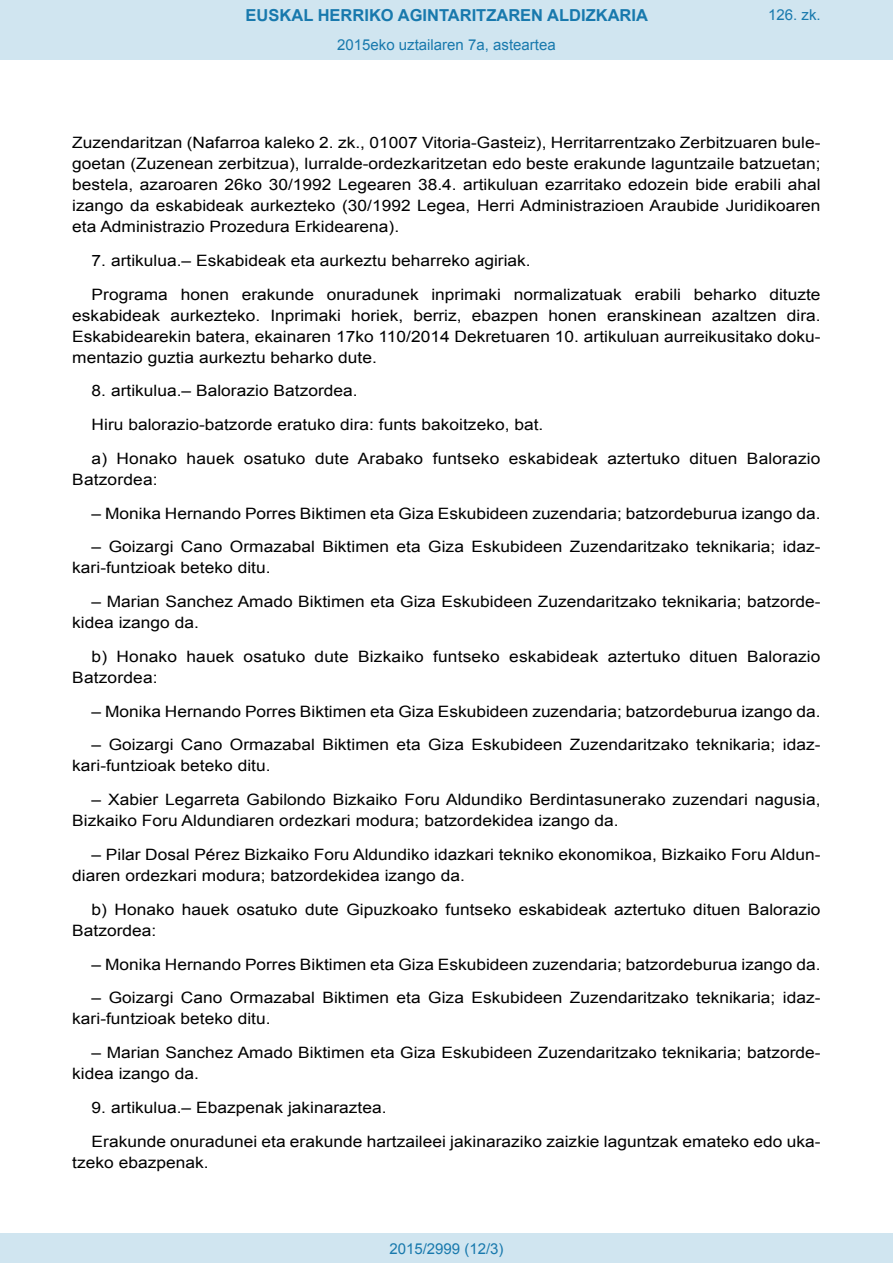
<style>
.page{position:relative;width:893px;height:1263px;background:#fff}
.page>*{position:absolute;margin:0;border:0;box-sizing:border-box;transform-origin:0 0}
.t1{font:700 16.5px "Arial";color:#1879ad}
.BOPVDetalle{font:15.6px/21px "Arial";color:#000;scale:1.11 1}
.Paginacion_Centro{font:15px "Arial";color:#1879ad}
</style>
<div class="page">
<div style="left:0;top:0;width:893px;height:60px;background:#d0e5f0"></div>
<div style="left:0;top:1233px;width:893px;height:30px;background:#d0e5f0"></div>
<p class="t1" style="left:246px;top:4px;width:404px">EUSKAL HERRIKO AGINTARITZAREN ALDIZKARIA</p>
<p class="Paginacion_Centro" style="left:337px;top:35px;width:220px">2015eko uztailaren 7a, asteartea</p>
<p class="Paginacion_Centro" style="left:768px;top:5px;width:54px">126. zk.</p>
<p class="BOPVDetalle" style="left:72px;top:132px;width:676px;text-align:justify">Zuzendaritzan (Nafarroa kaleko 2. zk., 01007 Vitoria-Gasteiz), Herritarrentzako Zerbitzuaren bule&shy;goetan (Zuzenean zerbitzua), lurralde-ordezkaritzetan edo beste erakunde laguntzaile batzuetan; bestela, azaroaren 26ko 30/1992 Legearen 38.4. artikuluan ezarritako edozein bide erabili ahal izango da eskabideak aurkezteko (30/1992 Legea, Herri Administrazioen Araubide Juridikoaren eta Administrazio Prozedura Erkidearena).</p>
<p class="BOPVDetalle" style="left:92px;top:250px;width:397px">7. artikulua.– Eskabideak eta aurkeztu beharreko agiriak.</p>
<p class="BOPVDetalle" style="left:72px;top:284px;width:676px;text-align:justify;text-indent:19px">Programa honen erakunde onuradunek inprimaki normalizatuak erabili beharko dituzte eskabideak aurkezteko. Inprimaki horiek, berriz, ebazpen honen eranskinean azaltzen dira.<br>Eskabidearekin batera, ekainaren 17ko 110/2014 Dekretuaren 10. artikuluan aurreikusitako doku&shy;mentazio guztia aurkeztu beharko dute.</p>
<p class="BOPVDetalle" style="left:92px;top:381px;width:241px">8. artikulua.– Balorazio Batzordea.</p>
<p class="BOPVDetalle" style="left:92px;top:414px;width:408px">Hiru balorazio-batzorde eratuko dira: funts bakoitzeko, bat.</p>
<p class="BOPVDetalle" style="left:72px;top:448px;width:676px;text-indent:19px">a) Honako hauek osatuko dute Arabako funtseko eskabideak aztertuko dituen Balorazio<br>Batzordea:</p>
<p class="BOPVDetalle" style="left:92px;top:503px;width:658px">– Monika Hernando Porres Biktimen eta Giza Eskubideen zuzendaria; batzordeburua izango da.</p>
<p class="BOPVDetalle" style="left:72px;top:537px;width:676px;text-indent:19px">– Goizargi Cano Ormazabal Biktimen eta Giza Eskubideen Zuzendaritzako teknikaria; idaz&shy;kari-funtzioak beteko ditu.</p>
<p class="BOPVDetalle" style="left:72px;top:591px;width:676px;text-indent:19px">– Marian Sanchez Amado Biktimen eta Giza Eskubideen Zuzendaritzako teknikaria; batzorde&shy;kidea izango da.</p>
<p class="BOPVDetalle" style="left:72px;top:646px;width:676px;text-indent:19px">b) Honako hauek osatuko dute Bizkaiko funtseko eskabideak aztertuko dituen Balorazio<br>Batzordea:</p>
<p class="BOPVDetalle" style="left:92px;top:701px;width:658px">– Monika Hernando Porres Biktimen eta Giza Eskubideen zuzendaria; batzordeburua izango da.</p>
<p class="BOPVDetalle" style="left:72px;top:735px;width:676px;text-indent:19px">– Goizargi Cano Ormazabal Biktimen eta Giza Eskubideen Zuzendaritzako teknikaria; idaz&shy;kari-funtzioak beteko ditu.</p>
<p class="BOPVDetalle" style="left:72px;top:789px;width:676px;text-indent:19px">– Xabier Legarreta Gabilondo Bizkaiko Foru Aldundiko Berdintasunerako zuzendari nagusia,<br>Bizkaiko Foru Aldundiaren ordezkari modura; batzordekidea izango da.</p>
<p class="BOPVDetalle" style="left:72px;top:844px;width:676px;text-indent:19px">– Pilar Dosal Pérez Bizkaiko Foru Aldundiko idazkari tekniko ekonomikoa, Bizkaiko Foru Aldun&shy;diaren ordezkari modura; batzordekidea izango da.</p>
<p class="BOPVDetalle" style="left:72px;top:899px;width:676px;text-indent:19px">b) Honako hauek osatuko dute Gipuzkoako funtseko eskabideak aztertuko dituen Balorazio<br>Batzordea:</p>
<p class="BOPVDetalle" style="left:92px;top:954px;width:658px">– Monika Hernando Porres Biktimen eta Giza Eskubideen zuzendaria; batzordeburua izango da.</p>
<p class="BOPVDetalle" style="left:72px;top:987px;width:676px;text-indent:19px">– Goizargi Cano Ormazabal Biktimen eta Giza Eskubideen Zuzendaritzako teknikaria; idaz&shy;kari-funtzioak beteko ditu.</p>
<p class="BOPVDetalle" style="left:72px;top:1042px;width:676px;text-indent:19px">– Marian Sanchez Amado Biktimen eta Giza Eskubideen Zuzendaritzako teknikaria; batzorde&shy;kidea izango da.</p>
<p class="BOPVDetalle" style="left:92px;top:1097px;width:267px">9. artikulua.– Ebazpenak jakinaraztea.</p>
<p class="BOPVDetalle" style="left:72px;top:1131px;width:676px;text-indent:19px">Erakunde onuradunei eta erakunde hartzaileei jakinaraziko zaizkie laguntzak emateko edo uka&shy;tzeko ebazpenak.</p>
<p class="Paginacion_Centro" style="left:389px;top:1238px;width:116px">2015/2999 (12/3)</p>
</div>
